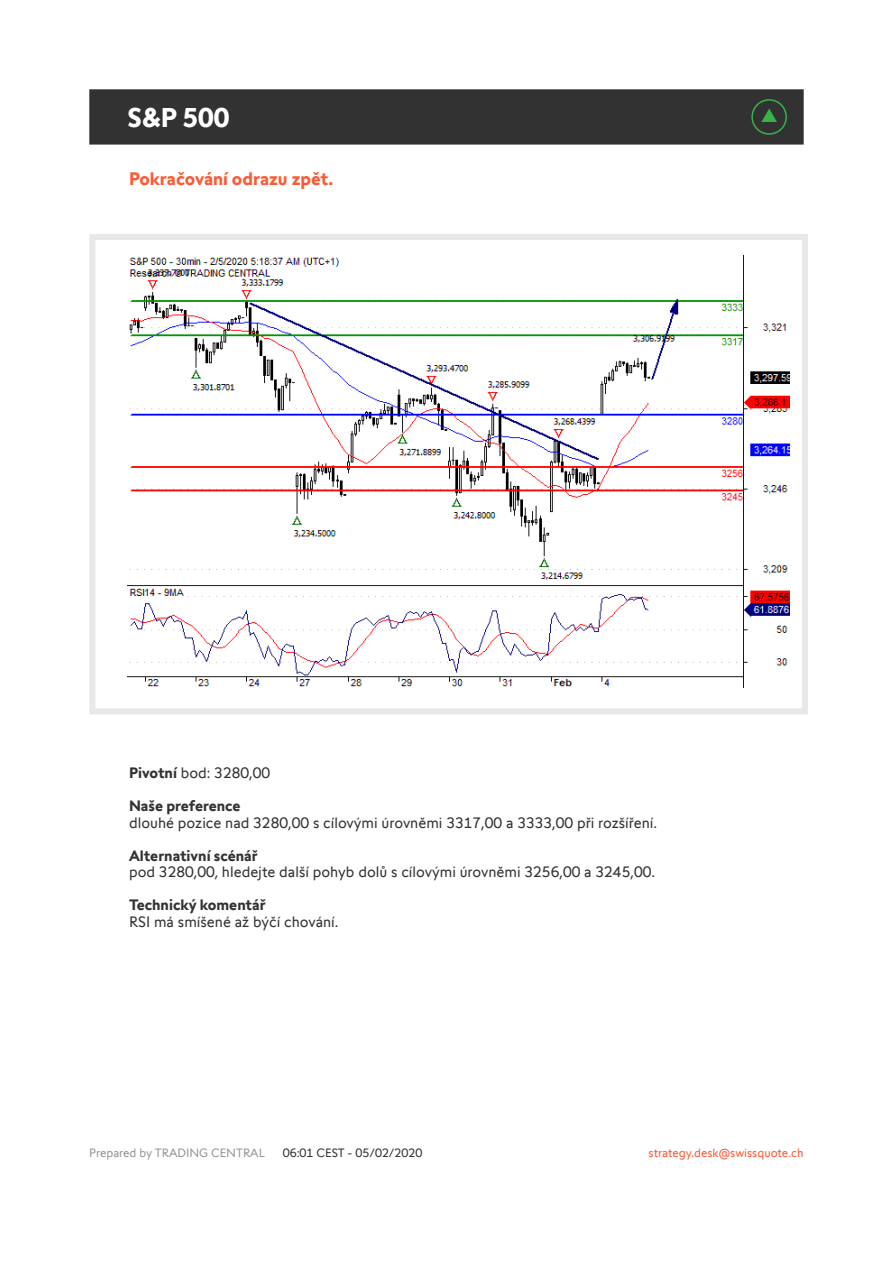
<style>
.page{position:relative;width:893px;height:1263px;background:#fff}
.page>*{position:absolute;margin:0;border:0;box-sizing:border-box;transform-origin:0 0}
.t1{font:700 27px "Swissquote CT";color:#fff}
.t2{font:700 18px "Swissquote CT";color:#fa5b35}
.t3{font:15px "Swissquote CT";color:#323232}
.t4{font:700 15px "Swissquote CT";color:#323232}
.t5{font:12px "Swissquote CT";color:#fa5b35}
.t6{font:12px "Swissquote CT";color:#939598}
.t7{font:12px "Swissquote CT";color:#323232}
.s1{font-weight:700}
</style>
<div class="page">
<div style="left:89px;top:234px;width:719px;height:480px;border:6px solid #e9e8e7"></div>
<div style="left:89px;top:89px;width:715px;height:56px;background:#323232;border:2px solid #323232"></div>
<img style="left:128px;top:255px;width:661px;height:432px">
<svg style="left:751px;top:99px;width:36px;height:36px"></svg>
<h1 class="t1" style="left:128px;top:101px;width:103px">S&amp;P 500</h1>
<p class="t2" style="left:129px;top:168px;width:206px">Pokračování odrazu zpět.</p>
<p class="t3" style="left:129px;top:764px;width:143px"><span class="s1">Pivotní</span> bod: 3280,00</p>
<p class="t4" style="left:129px;top:797px;width:113px">Naše preference</p>
<p class="t3" style="left:129px;top:814px;width:530px">dlouhé pozice nad 3280,00 s cílovými úrovněmi 3317,00 a 3333,00 při rozšíření.</p>
<p class="t4" style="left:129px;top:846px;width:130px">Alternativní scénář</p>
<p class="t3" style="left:129px;top:863px;width:528px">pod 3280,00, hledejte další pohyb dolů s cílovými úrovněmi 3256,00 a 3245,00.</p>
<p class="t4" style="left:129px;top:896px;width:138px">Technický komentář</p>
<p class="t3" style="left:129px;top:913px;width:211px">RSI má smíšené až býčí chování.</p>
<p class="t6" style="left:89px;top:1145px;width:177px">Prepared by TRADING CENTRAL</p>
<p class="t7" style="left:283px;top:1145px;width:141px">06:01 CEST - 05/02/2020</p>
<p class="t5" style="left:649px;top:1145px;width:157px">strategy.desk@swissquote.ch</p>
</div>
